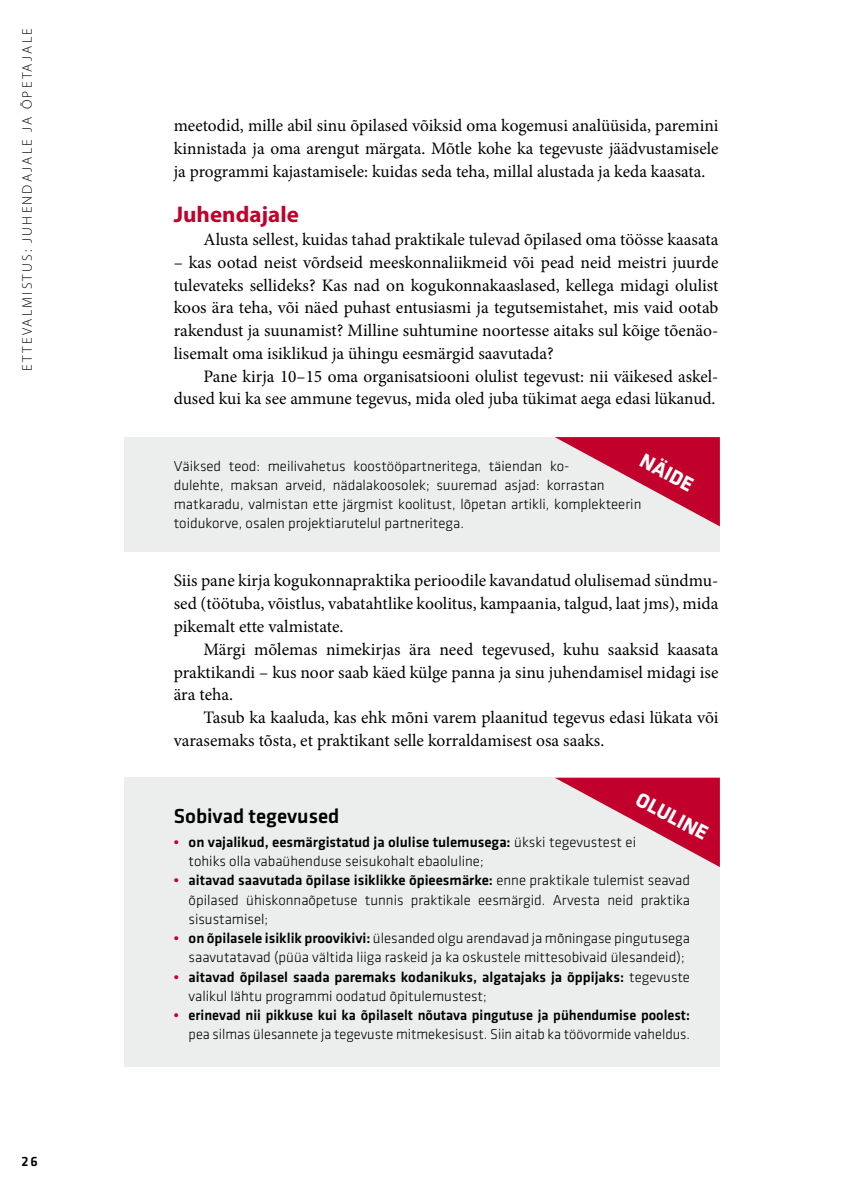
<style>
.page{position:relative;width:844px;height:1191px;background:#fff}
.page>*{position:absolute;margin:0;border:0;box-sizing:border-box;transform-origin:0 0}
.t1{font:700 22.75px "Myriad Pro";color:#c1002b}
.t2{font:500 21px "Klavika QX";color:#000}
.t3{font:700 21px "Klavika QX";color:#fff}
.t4{font:17.5px/22.8px "Minion Pro";color:#000;text-align:justify}
.t5{font:300 14.88px/19.2px "Klavika QX";color:#000}
.t6{font:500 14.88px/19.2px "Klavika QX";color:#000}
.t7{font:300 14px "Myriad Pro";letter-spacing:.16em;color:#000}
.t8{font:500 14px "Klavika QX";color:#000}
.s1{font-weight:700;color:#c1002b}
.s2{font-weight:500}
.s3{font-weight:300}
</style>
<div class="page">
<div style="left:124px;top:777px;width:595px;height:290px;background:#eceded"></div>
<svg style="left:555px;top:777px;width:164px;height:90px"></svg>
<div style="left:124px;top:437px;width:595px;height:114px;background:#eceded"></div>
<svg style="left:555px;top:437px;width:164px;height:89px"></svg>
<p class="t7" style="left:19px;top:371px;width:343px;rotate:-90deg">Ettevalmistus: j uhendajale ja õpetajale</p>
<p class="t8" style="left:21px;top:1151px;width:18px">26</p>
<p class="t4" style="left:174px;top:114px;width:546px">meetodid, mille abil sinu õpilased võiksid oma kogemusi analüüsida, paremini kinnistada ja oma arengut märgata. Mõtle kohe ka tegevuste jäädvustamisele ja programmi kajastamisele: kuidas seda teha, millal alustada ja keda kaasata.</p>
<h1 class="t1" style="left:174px;top:200px;width:126px">Juhendajale</h1>
<p class="t4" style="left:203px;top:228px;width:516px">Alusta sellest, kuidas tahad praktikale tulevad õpilased oma töösse kaasata</p>
<p class="t4" style="left:174px;top:251px;width:546px">– kas ootad neist võrdseid meeskonnaliikmeid või pead neid meistri juurde tulevateks sellideks? Kas nad on kogukonnakaaslased, kellega midagi olulist koos ära teha, või näed puhast entusiasmi ja tegutsemistahet, mis vaid ootab rakendust ja suunamist? Milline suhtumine noortesse aitaks sul kõige tõenäo&shy;lisemalt oma isiklikud ja ühingu eesmärgid saavutada?</p>
<p class="t4" style="left:174px;top:365px;width:546px;text-align:right">Pane kirja 10–15 oma organisatsiooni olulist tegevust: nii väikesed askel&shy;dused kui ka see ammune tegevus, mida oled juba tükimat aega edasi lükanud.</p>
<p class="t3" style="left:648px;top:446px;width:59px;rotate:28deg">NÄIDE</p>
<p class="t5" style="left:174px;top:456px;width:469px">Väiksed teod: meilivahetus koostööpartneritega, täiendan ko-<br>dulehte, maksan arveid, nädalakoosolek; suuremad asjad: korrastan matkaradu, valmistan ette järgmist koolitust, lõpetan artikli, komplekteerin toidukorve, osalen projektiarutelul partneritega.</p>
<p class="t4" style="left:174px;top:569px;width:546px">Siis pane kirja kogukonnapraktika perioodile kavandatud olulisemad sündmu&shy;sed (töötuba, võistlus, vabatahtlike koolitus, kampaania, talgud, laat jms), mida pikemalt ette valmistate.</p>
<p class="t4" style="left:174px;top:638px;width:546px;text-indent:30px">Märgi mõlemas nimekirjas ära need tegevused, kuhu saaksid kaasata praktikandi – kus noor saab käed külge panna ja sinu juhendamisel midagi ise ära teha.</p>
<p class="t4" style="left:174px;top:706px;width:546px;text-indent:30px">Tasub ka kaaluda, kas ehk mõni varem plaanitud tegevus edasi lükata või varasemaks tõsta, et praktikant selle korraldamisest osa saaks.</p>
<p class="t3" style="left:644px;top:784px;width:80px;rotate:28deg">OLULINE</p>
<p class="t2" style="left:174px;top:801px;width:167px">Sobivad tegevused</p>
<p class="t5" style="left:188px;top:832px;width:449px;text-indent:-15px"><span class="s1">•</span> <span class="s2">on vajalikud, eesmärgistatud ja olulise tulemusega:</span> ükski tegevustest ei tohiks olla vabaühenduse seisukohalt ebaoluline;</p>
<p class="t5" style="left:188px;top:870px;width:503px;text-align:justify;text-indent:-15px"><span class="s1">•</span> <span class="s2">aitavad saavutada õpilase isiklikke õpieesmärke:</span> enne praktikale tulemist seavad õpilased ühiskonnaõpetuse tunnis praktikale eesmärgid. Arvesta neid praktika sisustamisel;</p>
<p class="t5" style="left:188px;top:928px;width:503px;text-indent:-15px"><span class="s1">•</span> <span class="s2">on õpilasele isiklik proovikivi:</span> ülesanded olgu arendavad ja mõningase pingutusega saavutatavad (püüa vältida liiga raskeid ja ka oskustele mittesobivaid ülesandeid);</p>
<p class="t6" style="left:188px;top:966px;width:503px;text-indent:-15px"><span class="s1">•</span> aitavad õpilasel saada paremaks kodanikuks, algatajaks ja õppijaks: <span class="s3">tegevuste valikul lähtu programmi oodatud õpitulemustest;</span></p>
<p class="t5" style="left:174px;top:1005px;width:517px;text-align:right"><span class="s1">•</span> <span class="s2">erinevad nii pikkuse kui ka õpilaselt nõutava pingutuse ja pühendumise poolest: </span>pea silmas ülesannete ja tegevuste mitmekesisust. Siin aitab ka töövormide vaheldus.</p>
</div>
